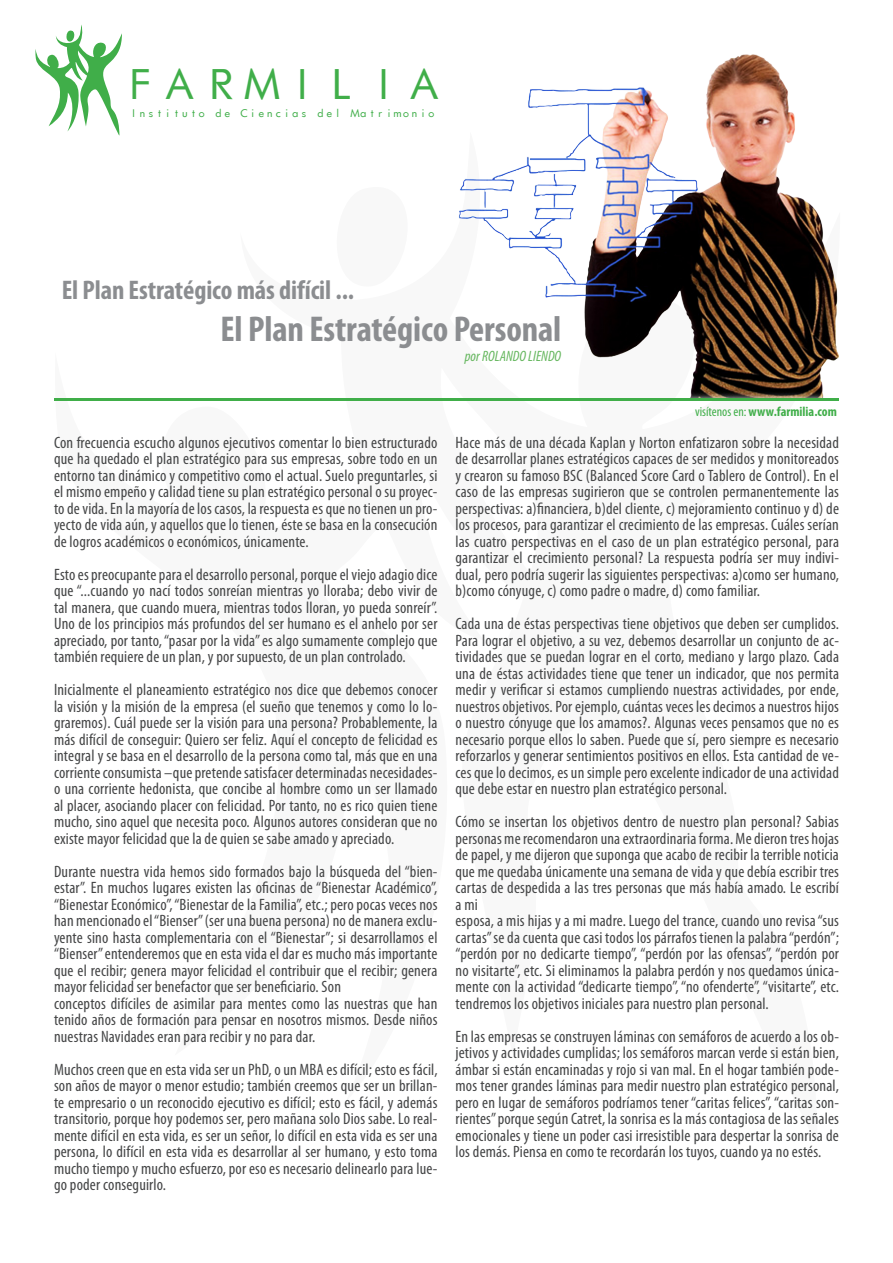
<style>
.page{position:relative;width:893px;height:1263px;background:#fff}
.page>*{position:absolute;margin:0;border:0;box-sizing:border-box;transform-origin:0 0}
.t1{font:40.8px "Futurist Fixed Width";color:#40ae49}
.t2{font:700 condensed 36px "Myriad Pro";letter-spacing:-.005em;color:#8b8d90}
.t3{font:700 condensed 27px "Myriad Pro";letter-spacing:-.005em;color:#8b8d90}
.t4{font:condensed 16.5px/16.5px "Myriad Pro";letter-spacing:.01em;color:#454647;text-align:justify}
.t5{font:italic condensed 15px "Myriad Pro";color:#66b75f}
.t6{font:700 condensed 13.5px "Myriad Pro";color:#40ae49}
.t7{font:10.5px "Futurist Fixed Width";letter-spacing:-.19em;color:#40ae49}
.s1{font-weight:400}
</style>
<div class="page">
<img style="left:459px;top:54px;width:380px;height:344px">
<hr style="left:54px;top:398px;width:785px;height:3px;background:#40ae49">
<svg style="left:35px;top:25px;width:87px;height:110px"></svg>
<h1 class="t1" style="left:119px;top:58px;width:327px">FARMILIA</h1>
<p class="t7" style="left:129px;top:106px;width:310px">Instituto de Ciencias del Matrimonio</p>
<p class="t3" style="left:62px;top:273px;width:294px">El Plan Estratégico más difícil ...</p>
<p class="t2" style="left:220px;top:306px;width:342px">El Plan Estratégico Personal</p>
<p class="t4" style="left:54px;top:434px;width:385px">Con frecuencia escucho algunos ejecutivos comentar lo bien estructurado que ha quedado el plan estratégico para sus empresas, sobre todo en un entorno tan dinámico y competitivo como el actual. Suelo preguntarles, si el mismo empeño y calidad tiene su plan estratégico personal o su proyec&shy;to de vida. En la mayoría de los casos, la respuesta es que no tienen un pro&shy;yecto de vida aún, y aquellos que lo tienen, éste se basa en la consecución de logros académicos o económicos, únicamente.</p>
<p class="t4" style="left:54px;top:566px;width:385px">Esto es preocupante para el desarrollo personal, porque el viejo adagio dice que “...cuando yo nací todos sonreían mientras yo lloraba; debo vivir de tal manera, que cuando muera, mientras todos lloran, yo pueda sonreír”.<br>Uno de los principios más profundos del ser humano es el anhelo por ser apreciado, por tanto, “pasar por la vida” es algo sumamente complejo que también requiere de un plan, y por supuesto, de un plan controlado.</p>
<p class="t4" style="left:54px;top:681px;width:385px">Inicialmente el planeamiento estratégico nos dice que debemos conocer la visión y la misión de la empresa (el sueño que tenemos y como lo lo&shy;graremos). Cuál puede ser la visión para una persona? Probablemente, la más difícil de conseguir: Quiero ser feliz. Aquí el concepto de felicidad es integral y se basa en el desarrollo de la persona como tal, más que en una corriente consumista –que pretende satisfacer determinadas necesidades&shy;o una corriente hedonista, que concibe al hombre como un ser llamado al placer, asociando placer con felicidad. Por tanto, no es rico quien tiene mucho, sino aquel que necesita poco. Algunos autores consideran que no existe mayor felicidad que la de quien se sabe amado y apreciado.</p>
<p class="t4" style="left:54px;top:863px;width:385px">Durante nuestra vida hemos sido formados bajo la búsqueda del “bien&shy;estar”. En muchos lugares existen las oficinas de “Bienestar Académico”, “Bienestar Económico”, “Bienestar de la Familia”, etc.; pero pocas veces nos han mencionado el “Bienser” (ser una buena persona) no de manera exclu&shy;yente sino hasta complementaria con el “Bienestar”; si desarrollamos el “Bienser” entenderemos que en esta vida el dar es mucho más importante que el recibir; genera mayor felicidad el contribuir que el recibir; genera mayor felicidad ser benefactor que ser beneficiario. Son</p>
<p class="t4" style="left:54px;top:995px;width:385px">conceptos difíciles de asimilar para mentes como las nuestras que han tenido años de formación para pensar en nosotros mismos. Desde niños nuestras Navidades eran para recibir y no para dar.</p>
<p class="t4" style="left:54px;top:1061px;width:385px">Muchos creen que en esta vida ser un PhD, o un MBA es difícil; esto es fácil, son años de mayor o menor estudio; también creemos que ser un brillan&shy;te empresario o un reconocido ejecutivo es difícil; esto es fácil, y además transitorio, porque hoy podemos ser, pero mañana solo Dios sabe. Lo real&shy;mente difícil en esta vida, es ser un señor, lo difícil en esta vida es ser una persona, lo difícil en esta vida es desarrollar al ser humano, y esto toma mucho tiempo y mucho esfuerzo, por eso es necesario delinearlo para lue&shy;go poder conseguirlo.</p>
<p class="t5" style="left:465px;top:347px;width:98px">por ROLANDO LIENDO</p>
<p class="t6" style="left:695px;top:403px;width:143px"><span class="s1">visítenos en:</span> www.farmilia.com</p>
<p class="t4" style="left:455px;top:434px;width:385px">Hace más de una década Kaplan y Norton enfatizaron sobre la necesidad de desarrollar planes estratégicos capaces de ser medidos y monitoreados y crearon su famoso BSC (Balanced Score Card o Tablero de Control). En el caso de las empresas sugirieron que se controlen permanentemente las perspectivas: a)financiera, b)del cliente, c) mejoramiento continuo y d) de los procesos, para garantizar el crecimiento de las empresas. Cuáles serían las cuatro perspectivas en el caso de un plan estratégico personal, para garantizar el crecimiento personal? La respuesta podría ser muy indivi&shy;dual, pero podría sugerir las siguientes perspectivas: a)como ser humano, b)como cónyuge, c) como padre o madre, d) como familiar.</p>
<p class="t4" style="left:455px;top:615px;width:385px">Cada una de éstas perspectivas tiene objetivos que deben ser cumplidos.<br>Para lograr el objetivo, a su vez, debemos desarrollar un conjunto de ac&shy;tividades que se puedan lograr en el corto, mediano y largo plazo. Cada una de éstas actividades tiene que tener un indicador, que nos permita medir y verificar si estamos cumpliendo nuestras actividades, por ende, nuestros objetivos. Por ejemplo, cuántas veces les decimos a nuestros hijos o nuestro cónyuge que los amamos?. Algunas veces pensamos que no es necesario porque ellos lo saben. Puede que sí, pero siempre es necesario reforzarlos y generar sentimientos positivos en ellos. Esta cantidad de ve&shy;ces que lo decimos, es un simple pero excelente indicador de una actividad que debe estar en nuestro plan estratégico personal.</p>
<p class="t4" style="left:455px;top:813px;width:385px">Cómo se insertan los objetivos dentro de nuestro plan personal? Sabias personas me recomendaron una extraordinaria forma. Me dieron tres hojas de papel, y me dijeron que suponga que acabo de recibir la terrible noticia que me quedaba únicamente una semana de vida y que debía escribir tres cartas de despedida a las tres personas que más había amado. Le escribí a mi</p>
<p class="t4" style="left:455px;top:912px;width:385px">esposa, a mis hijas y a mi madre. Luego del trance, cuando uno revisa “sus cartas” se da cuenta que casi todos los párrafos tienen la palabra “perdón”; “perdón por no dedicarte tiempo”, “perdón por las ofensas”, “perdón por no visitarte”, etc. Si eliminamos la palabra perdón y nos quedamos única&shy;mente con la actividad “dedicarte tiempo”, “no ofenderte”, “visitarte”, etc. tendremos los objetivos iniciales para nuestro plan personal.</p>
<p class="t4" style="left:455px;top:1028px;width:385px">En las empresas se construyen láminas con semáforos de acuerdo a los ob&shy;jetivos y actividades cumplidas; los semáforos marcan verde si están bien, ámbar si están encaminadas y rojo si van mal. En el hogar también pode&shy;mos tener grandes láminas para medir nuestro plan estratégico personal, pero en lugar de semáforos podríamos tener “caritas felices”, “caritas son&shy;rientes” porque según Catret, la sonrisa es la más contagiosa de las señales emocionales y tiene un poder casi irresistible para despertar la sonrisa de los demás. Piensa en como te recordarán los tuyos, cuando ya no estés.</p>
</div>
